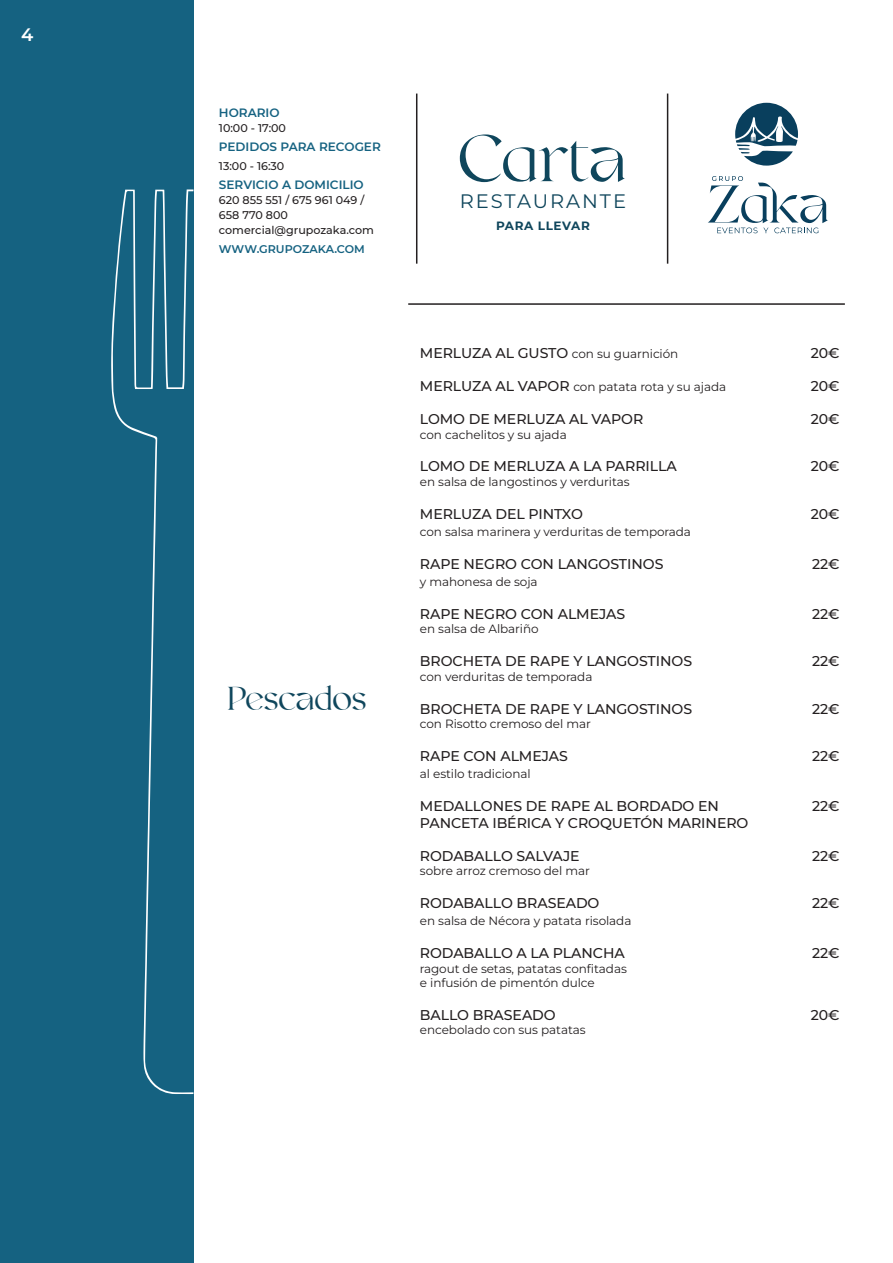
<style>
.page{position:relative;width:893px;height:1263px;background:#fff}
.page>*{position:absolute;margin:0;border:0;box-sizing:border-box;transform-origin:0 0}
.t1{font:66px "Valky";color:#0f465c}
.t2{font:33px "Valky";color:#0f465c}
.t3{font:19.5px "Montserrat";letter-spacing:.1em;color:#0f465c}
.t4{font:600 18px "Montserrat";color:#fff}
.t5{font:500 14.1px "Montserrat";letter-spacing:-.005em;color:#231f20}
.t6{font:600 12.15px "Montserrat";color:#156281}
.t7{font:12px/14.4px "Montserrat";letter-spacing:-.005em;color:#231f20}
.t8{font:700 12px "Montserrat";letter-spacing:.05em;color:#0f465c}
.t9{font:500 11.1px/14.9px "Montserrat";color:#231f20}
.t10{font:600 11.1px "Montserrat";color:#156281}
.s1{font-weight:500;font-size:14.1px}
</style>
<div class="page">
<div style="left:0;top:0;width:193px;height:1263px;background:#156281"></div>
<svg style="left:735px;top:103px;width:63px;height:63px"></svg>
<svg style="left:708px;top:176px;width:120px;height:57px"></svg>
<hr style="left:408px;top:303px;width:437px;height:2px;background:#231f20">
<hr style="left:416px;top:94px;width:1px;height:170px;background:#231f20">
<hr style="left:667px;top:94px;width:1px;height:170px;background:#231f20">
<svg style="left:111px;top:189px;width:82px;height:905px"></svg>
<h3 class="t4" style="left:21px;top:21px;width:14px">4</h3>
<p class="t6" style="left:219px;top:104px;width:62px">HORARIO</p>
<p class="t9" style="left:219px;top:120px;width:69px">10:00 - 17:00</p>
<p class="t6" style="left:219px;top:138px;width:164px">PEDIDOS PARA RECOGER</p>
<p class="t9" style="left:219px;top:158px;width:67px">13:00 - 16:30</p>
<p class="t6" style="left:219px;top:176px;width:146px">SERVICIO A DOMICILIO</p>
<p class="t9" style="left:219px;top:192px;width:157px">620 855 551 / 675 961 049 /<br>658 770 800 comercial@grupozaka.com</p>
<p class="t10" style="left:219px;top:241px;width:148px">WWW.GRUPOZAKA.COM</p>
<p class="t2" style="left:227px;top:680px;width:141px">Pescados</p>
<h1 class="t1" style="left:458px;top:122px;width:170px">Carta</h1>
<h3 class="t3" style="left:460px;top:188px;width:168px">RESTAURANTE</h3>
<p class="t8" style="left:496px;top:217px;width:95px">PARA LLEVAR</p>
<p class="t7" style="left:420px;top:346px;width:260px"><span class="s1">MERLUZA AL GUSTO</span> con su guarnición</p>
<p class="t5" style="left:811px;top:343px;width:30px">20€</p>
<p class="t7" style="left:420px;top:379px;width:308px"><span class="s1">MERLUZA AL VAPOR</span> con patata rota y su ajada</p>
<p class="t5" style="left:811px;top:376px;width:30px">20€</p>
<p class="t5" style="left:420px;top:409px;width:225px">LOMO DE MERLUZA AL VAPOR</p>
<p class="t5" style="left:811px;top:409px;width:30px">20€</p>
<p class="t7" style="left:420px;top:427px;width:148px">con cachelitos y su ajada</p>
<p class="t5" style="left:420px;top:457px;width:259px">LOMO DE MERLUZA A LA PARRILLA</p>
<p class="t5" style="left:811px;top:457px;width:30px">20€</p>
<p class="t7" style="left:420px;top:474px;width:211px">en salsa de langostinos y verduritas</p>
<p class="t5" style="left:420px;top:504px;width:165px">MERLUZA DEL PINTXO</p>
<p class="t5" style="left:811px;top:504px;width:30px">20€</p>
<p class="t7" style="left:420px;top:524px;width:273px">con salsa marinera y verduritas de temporada</p>
<p class="t5" style="left:420px;top:554px;width:245px">RAPE NEGRO CON LANGOSTINOS</p>
<p class="t5" style="left:812px;top:554px;width:29px">22€</p>
<p class="t7" style="left:420px;top:574px;width:119px">y mahonesa de soja</p>
<p class="t5" style="left:420px;top:604px;width:207px">RAPE NEGRO CON ALMEJAS</p>
<p class="t5" style="left:812px;top:604px;width:29px">22€</p>
<p class="t7" style="left:420px;top:621px;width:120px">en salsa de Albariño</p>
<p class="t5" style="left:420px;top:651px;width:274px">BROCHETA DE RAPE Y LANGOSTINOS</p>
<p class="t5" style="left:812px;top:651px;width:29px">22€</p>
<p class="t7" style="left:420px;top:669px;width:174px">con verduritas de temporada</p>
<p class="t5" style="left:420px;top:699px;width:274px">BROCHETA DE RAPE Y LANGOSTINOS</p>
<p class="t5" style="left:812px;top:699px;width:29px">22€</p>
<p class="t7" style="left:420px;top:716px;width:172px">con Risotto cremoso del mar</p>
<p class="t5" style="left:420px;top:746px;width:149px">RAPE CON ALMEJAS</p>
<p class="t5" style="left:812px;top:746px;width:29px">22€</p>
<p class="t7" style="left:420px;top:766px;width:112px">al estilo tradicional</p>
<p class="t5" style="left:420px;top:796px;width:301px">MEDALLONES DE RAPE AL BORDADO EN</p>
<p class="t5" style="left:812px;top:796px;width:29px">22€</p>
<p class="t5" style="left:420px;top:813px;width:330px">PANCETA IBÉRICA Y CROQUETÓN MARINERO</p>
<p class="t5" style="left:420px;top:846px;width:161px">RODABALLO SALVAJE</p>
<p class="t5" style="left:812px;top:846px;width:29px">22€</p>
<p class="t7" style="left:420px;top:863px;width:171px">sobre arroz cremoso del mar</p>
<p class="t5" style="left:420px;top:893px;width:181px">RODABALLO BRASEADO</p>
<p class="t5" style="left:812px;top:893px;width:29px">22€</p>
<p class="t7" style="left:420px;top:913px;width:213px">en salsa de Nécora y patata risolada</p>
<p class="t5" style="left:420px;top:943px;width:206px">RODABALLO A LA PLANCHA</p>
<p class="t5" style="left:812px;top:943px;width:29px">22€</p>
<p class="t7" style="left:420px;top:961px;width:208px">ragout de setas, patatas confitadas e infusión de pimentón dulce</p>
<p class="t5" style="left:420px;top:1005px;width:137px">BALLO BRASEADO</p>
<p class="t5" style="left:811px;top:1005px;width:30px">20€</p>
<p class="t7" style="left:420px;top:1022px;width:167px">encebolado con sus patatas</p>
</div>
